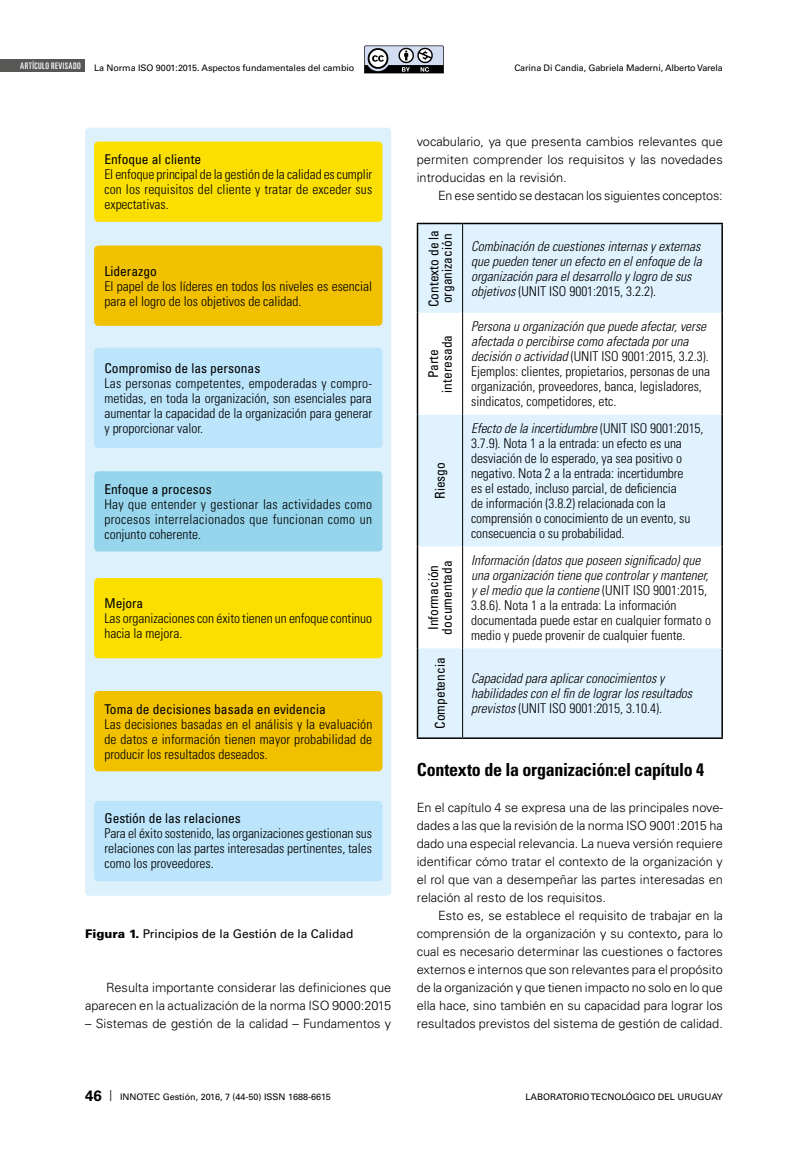
<style>
.page{position:relative;width:808px;height:1149px;background:#fff}
.page>*{position:absolute;margin:0;border:0;box-sizing:border-box;transform-origin:0 0}
._05_SUBTÍTULO_2{font:700 condensed 18px "Univers LT Std";letter-spacing:-.015em;color:#000}
._18_CUADRO_TEXTO{font:300 condensed 13.5px/15px "Univers LT Std";color:#000}
._18_CUADRO_TEXTO-2{font:italic 300 condensed 13.5px/15px "Univers LT Std";color:#000}
._18_CUADRO_TEXTO-3{font:condensed 13.5px/13.5px "Univers LT Std";color:#000;text-align:center}
._02_TEXTO_NORMAL{font:300 12.75px/18px "Univers LT Std";color:#000;text-align:justify}
._01_TEXTO_PRIMER{font:300 12.75px/18px "Univers LT Std";color:#000;text-align:justify}
._17_CUADRO_TÍTULO{font:12px "Univers LT Std";color:#000}
.t1{font:9px "Univers LT Std";letter-spacing:-.005em;color:#000}
.t2{font:ultra-condensed 9px "Univers LT Std";letter-spacing:.055em;color:#fff}
.s1{font-style:normal}
.s2{font-style:italic}
.s3{font-weight:900}
.s4{font-weight:400;font-style:italic}
.s5{font-weight:700;font-size:15px}
.s6{font-weight:300;font-stretch:ultra-condensed;font-size:15px}
</style>
<div class="page">
<svg style="left:364px;top:45px;width:80px;height:28px;background:#858891"></svg>
<div style="left:0;top:59px;width:85px;height:13px;background:#575756"></div>
<svg style="left:418px;top:224px;width:303px;height:513px;fill:#dff2fd"></svg>
<hr style="left:417px;top:223px;width:46px;height:1px;background:#000">
<hr style="left:417px;top:224px;width:1px;height:89px;background:#000">
<hr style="left:463px;top:223px;width:260px;height:1px;background:#000">
<hr style="left:721px;top:224px;width:2px;height:89px;background:#000">
<hr style="left:417px;top:313px;width:1px;height:101px;background:#000">
<hr style="left:721px;top:313px;width:2px;height:101px;background:#000">
<hr style="left:417px;top:414px;width:1px;height:132px;background:#000">
<hr style="left:721px;top:414px;width:2px;height:132px;background:#000">
<hr style="left:417px;top:546px;width:1px;height:102px;background:#000">
<hr style="left:721px;top:546px;width:2px;height:102px;background:#000">
<hr style="left:417px;top:648px;width:1px;height:89px;background:#000">
<hr style="left:721px;top:648px;width:2px;height:89px;background:#000">
<hr style="left:417px;top:737px;width:46px;height:1px;background:#000">
<hr style="left:463px;top:737px;width:260px;height:1px;background:#000">
<hr style="left:462px;top:224px;width:1px;height:89px;background:#000">
<hr style="left:462px;top:313px;width:1px;height:101px;background:#000">
<hr style="left:462px;top:414px;width:1px;height:132px;background:#000">
<hr style="left:462px;top:546px;width:1px;height:102px;background:#000">
<hr style="left:462px;top:648px;width:1px;height:89px;background:#000">
<div style="left:85px;top:128px;width:306px;height:767px;background:#ddf1fc;border-radius:4px"></div>
<div style="left:94px;top:141px;width:288px;height:81px;background:#fbdf01;border-radius:4px"></div>
<div style="left:94px;top:245px;width:288px;height:81px;background:#f1c100;border-radius:4px"></div>
<div style="left:94px;top:347px;width:288px;height:101px;background:#bce4fa;border-radius:4px"></div>
<div style="left:94px;top:471px;width:288px;height:80px;background:#96d5eb;border-radius:4px"></div>
<div style="left:94px;top:578px;width:288px;height:80px;background:#fbdf01;border-radius:4px"></div>
<div style="left:94px;top:690px;width:288px;height:81px;background:#f1c100;border-radius:4px"></div>
<div style="left:94px;top:800px;width:288px;height:80px;background:#bce4fa;border-radius:4px"></div>
<p class="t2" style="left:20px;top:61px;width:62px">ARTÍCULO REVISADO</p>
<p class="t1" style="left:94px;top:62px;width:262px">La Norma ISO 9001:2015. Aspectos fundamentales del cambio</p>
<p class="t1" style="left:514px;top:62px;width:210px">Carina Di Candia, Gabriela Maderni, Alberto Varela</p>
<p class="_18_CUADRO_TEXTO-3" style="left:104px;top:152px;width:98px">Enfoque al cliente</p>
<p class="_18_CUADRO_TEXTO" style="left:104px;top:167px;width:269px;text-align:justify">El enfoque principal de la gestión de la calidad es cumplir con los requisitos del cliente y tratar de exceder sus expectativas.</p>
<p class="_18_CUADRO_TEXTO-3" style="left:104px;top:264px;width:54px">Liderazgo</p>
<p class="_18_CUADRO_TEXTO" style="left:104px;top:278px;width:269px">El papel de los líderes en todos los niveles es esencial para el logro de los objetivos de calidad.</p>
<p class="_18_CUADRO_TEXTO-3" style="left:104px;top:361px;width:157px">Compromiso de las personas</p>
<p class="_18_CUADRO_TEXTO" style="left:104px;top:375px;width:269px;text-align:justify">Las personas competentes, empoderadas y compro&shy;metidas, en toda la organización, son esenciales para aumentar la capacidad de la organización para generar y proporcionar valor.</p>
<p class="_18_CUADRO_TEXTO-3" style="left:104px;top:482px;width:109px">Enfoque a procesos</p>
<p class="_18_CUADRO_TEXTO" style="left:104px;top:496px;width:269px;text-align:justify">Hay que entender y gestionar las actividades como procesos interrelacionados que funcionan como un conjunto coherente.</p>
<p class="_02_TEXTO_NORMAL" style="left:417px;top:132px;width:308px">vocabulario, ya que presenta cambios relevantes que permiten comprender los requisitos y las novedades introducidas en la revisión.</p>
<p class="_02_TEXTO_NORMAL" style="left:438px;top:186px;width:286px">En ese sentido se destacan los siguientes conceptos:</p>
<p class="_18_CUADRO_TEXTO-3" style="left:427px;top:307px;width:79px;text-align:left;rotate:-90deg">Contexto de la organización</p>
<p class="_18_CUADRO_TEXTO-2" style="left:471px;top:238px;width:232px">Combinación de cuestiones internas y externas que pueden tener un efecto en el enfoque de la organización para el desarrollo y logro de sus objetivos <span class="s1">(UNIT ISO 9001:2015, 3.2.2).</span></p>
<p class="_18_CUADRO_TEXTO-3" style="left:426px;top:392px;width:59px;rotate:-90deg">Parte interesada</p>
<p class="_18_CUADRO_TEXTO" style="left:471px;top:319px;width:241px"><span class="s2">Persona u organización que puede afectar, verse afectada o percibirse como afectada por una decisión o actividad</span> (UNIT ISO 9001:2015, 3.2.3).<br>Ejemplos: clientes, propietarios, personas de una organización, proveedores, banca, legisladores, sindicatos, competidores, etc.</p>
<p class="_18_CUADRO_TEXTO-3" style="left:433px;top:499px;width:38px;rotate:-90deg">Riesgo</p>
<p class="_18_CUADRO_TEXTO" style="left:471px;top:420px;width:234px"><span class="s2">Efecto de la incertidumbre</span> (UNIT ISO 9001:2015, 3.7.9). Nota 1 a la entrada: un efecto es una desviación de lo esperado, ya sea positivo o negativo. Nota 2 a la entrada: incertidumbre<br>es el estado, incluso parcial, de deficiencia<br>de información (3.8.2) relacionada con la comprensión o conocimiento de un evento, su consecuencia o su probabilidad.</p>
<p class="_18_CUADRO_TEXTO-3" style="left:104px;top:596px;width:40px">Mejora</p>
<p class="_18_CUADRO_TEXTO" style="left:104px;top:610px;width:269px">Las organizaciones con éxito tienen un enfoque continuo hacia la mejora.</p>
<p class="_18_CUADRO_TEXTO-3" style="left:104px;top:701px;width:223px">Toma de decisiones basada en evidencia</p>
<p class="_18_CUADRO_TEXTO" style="left:104px;top:716px;width:269px;text-align:justify">Las decisiones basadas en el análisis y la evaluación de datos e información tienen mayor probabilidad de producir los resultados deseados.</p>
<p class="_18_CUADRO_TEXTO-3" style="left:104px;top:811px;width:138px">Gestión de las relaciones</p>
<p class="_18_CUADRO_TEXTO" style="left:104px;top:825px;width:269px;text-align:justify">Para el éxito sostenido, las organizaciones gestionan sus relaciones con las partes interesadas pertinentes, tales como los proveedores.</p>
<p class="_17_CUADRO_TÍTULO" style="left:85px;top:926px;width:270px"><span class="s3">Figura 1.</span> Principios de la Gestión de la Calidad</p>
<p class="_02_TEXTO_NORMAL" style="left:85px;top:978px;width:308px;text-align:right">Resulta importante considerar las definiciones que aparecen en la actualización de la norma ISO 9000:2015</p>
<p class="_02_TEXTO_NORMAL" style="left:85px;top:1014px;width:308px">– Sistemas de gestión de la calidad – Fundamentos y</p>
<p class="_18_CUADRO_TEXTO-3" style="left:426px;top:634px;width:76px;rotate:-90deg">Información documentada</p>
<p class="_18_CUADRO_TEXTO" style="left:471px;top:552px;width:241px"><span class="s2">Información (datos que poseen significado) que una organización tiene que controlar y mantener, y el medio que la contiene</span> (UNIT ISO 9001:2015, 3.8.6). Nota 1 a la entrada: La información documentada puede estar en cualquier formato o medio y puede provenir de cualquier fuente.</p>
<p class="_18_CUADRO_TEXTO-3" style="left:433px;top:728px;width:73px;rotate:-90deg">Competencia</p>
<p class="_18_CUADRO_TEXTO-2" style="left:471px;top:670px;width:223px">Capacidad para aplicar conocimientos y habilidades con el fin de lograr los resultados previstos <span class="s1">(UNIT ISO 9001:2015, 3.10.4).</span></p>
<p class="_05_SUBTÍTULO_2" style="left:417px;top:758px;width:289px">Contexto de la organización:el capítulo 4</p>
<p class="_01_TEXTO_PRIMER" style="left:417px;top:798px;width:308px">En el capítulo 4 se expresa una de las principales nove&shy;dades a las que la revisión de la norma ISO 9001:2015 ha dado una especial relevancia. La nueva versión requiere identificar cómo tratar el contexto de la organización y el rol que van a desempeñar las partes interesadas en relación al resto de los requisitos.</p>
<p class="_02_TEXTO_NORMAL" style="left:417px;top:906px;width:308px;text-indent:21px">Esto es, se establece el requisito de trabajar en la comprensión de la organización y su contexto<span class="s4">,</span> para lo cual es necesario determinar las cuestiones o factores externos e internos que son relevantes para el propósito de la organización y que tienen impacto no solo en lo que ella hace, sino también en su capacidad para lograr los resultados previstos del sistema de gestión de calidad.</p>
<p class="t1" style="left:85px;top:1090px;width:247px"><span class="s5">46</span> <span class="s6">|</span> INNOTEC Gestión, 2016, 7 (44-50) ISSN 1688-6615</p>
<p class="t1" style="left:525px;top:1090px;width:199px">LABORATORIO TECNOLÓGICO DEL URUGUAY</p>
</div>
